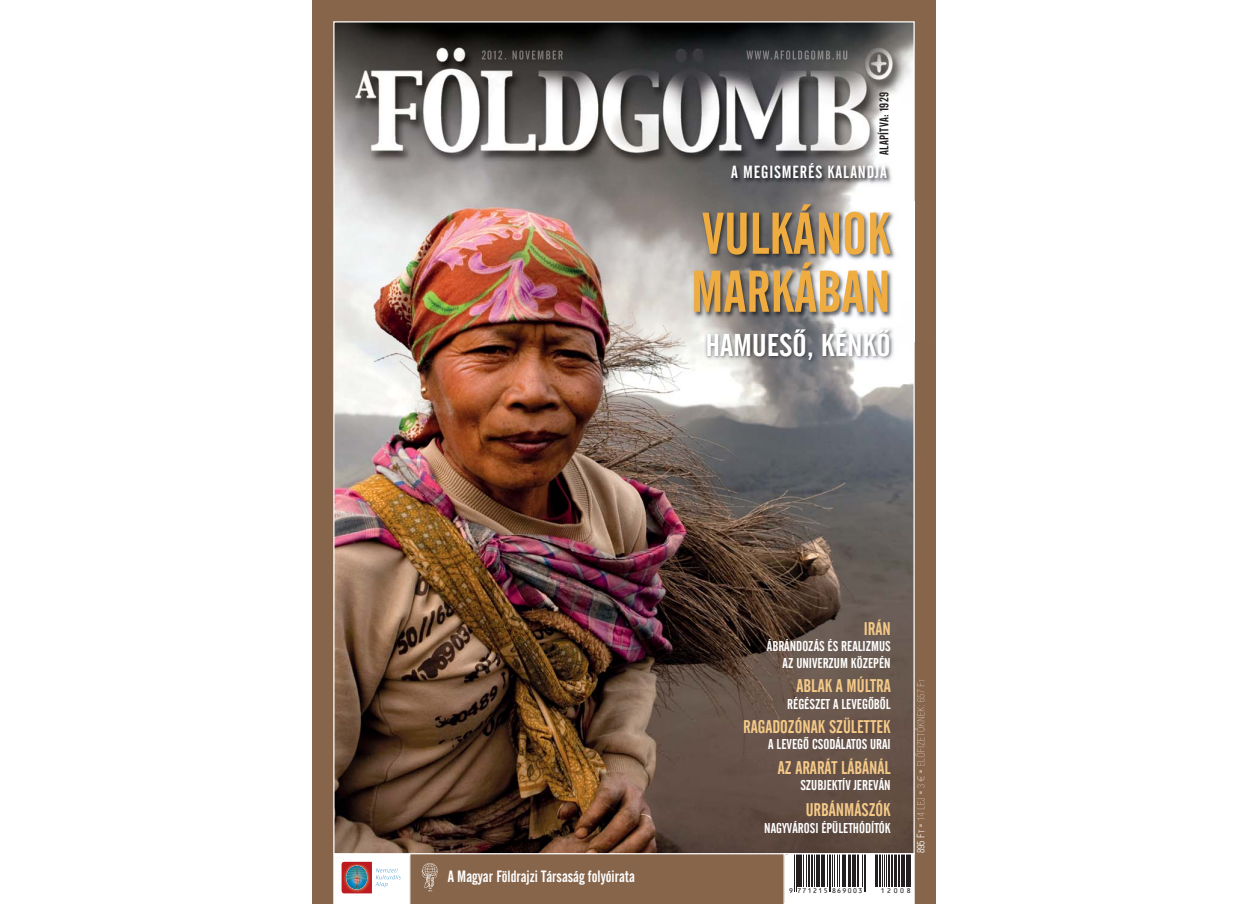
<style>
.page{position:relative;width:1248px;height:904px;background:#fff}
.page>*{position:absolute;margin:0;border:0;box-sizing:border-box;transform-origin:0 0}
.t1{font:58.25px/58px "Alternate Gothic 2 HU Normal";color:#efac41}
.t2{font:31.25px "Alternate Gothic 2 HU Normal";color:#fff;scale:1.08 1}
.t3{font:18.25px "Alternate Gothic 2 HU Normal";color:#f5ca88}
.t4{font:17.5px "Alternate Gothic 2 HU Normal";letter-spacing:.05em;color:#fff}
.t5{font:16.25px "Alternate Gothic 2 HU Normal";color:#fff}
.t6{font:14.12px/16.1px "Alternate Gothic 2 HU Normal";color:#fff;text-align:right}
.t7{font:12.5px "Alternate Gothic 2 HU Normal";letter-spacing:.025em;color:#231f20}
.t8{font:10px "Switzerland Cond Light H";color:#fff}
.t9{font:7.62px "OCRB10 Pitch BT";letter-spacing:.095em;color:#231f20}
.s1{font-size:7.5px}
</style>
<div class="page">
<div style="left:312px;top:0;width:623px;height:903px;background:#86654b"></div>
<img style="left:335px;top:23px;width:577px;height:829px">
<svg style="left:783px;top:853px;width:131px;height:50px;background:#afaeae"></svg>
<img style="left:421px;top:863px;width:17px;height:29px">
<img style="left:357px;top:158px;width:544px;height:36px">
<svg style="left:482px;top:50px;width:4px;height:9px"></svg>
<img style="left:487px;top:50px;width:75px;height:10px">
<img style="left:746px;top:50px;width:69px;height:10px">
<svg style="left:915px;top:679px;width:9px;height:148px"></svg>
<svg style="left:333px;top:854px;width:77px;height:49px;background:#f3e1e2"></svg>
<img style="left:345px;top:865px;width:23px;height:25px">
<img style="left:346px;top:865px;width:21px;height:24px;border-radius:50%">
<img style="left:640px;top:202px;width:275px;height:140px">
<img style="left:672px;top:324px;width:236px;height:59px">
<p class="t7" style="left:879px;top:155px;width:65px;rotate:-90deg">ALAPÍTVA: 1929</p>
<p class="t4" style="left:731px;top:166px;width:157px">A MEGISMERÉS KALANDJA</p>
<h1 class="t1" style="left:690px;top:209px;width:201px">VULKÁNOK<br>MARKÁBAN</h1>
<h2 class="t2" style="left:705px;top:334px;width:173px">HAMUESÔ, KÉNKÔ</h2>
<p class="t5" style="left:447px;top:870px;width:189px">A Magyar Földrajzi Társaság folyóirata</p>
<p class="t3" style="left:863px;top:622px;width:28px">IRÁN</p>
<p class="t6" style="left:766px;top:639px;width:125px">ÁBRÁNDOZÁS ÉS REALIZMUS<br>AZ UNIVERZUM KÖZEPÉN</p>
<p class="t3" style="left:796px;top:679px;width:96px">ABLAK A MÚLTRA</p>
<p class="t6" style="left:787px;top:696px;width:105px">RÉGÉSZET A LEVEGÔBÔL</p>
<p class="t3" style="left:743px;top:720px;width:149px">RAGADOZÓNAK SZÜLETTEK</p>
<p class="t6" style="left:768px;top:737px;width:124px">A LEVEGÔ CSODÁLATOS URAI</p>
<p class="t3" style="left:777px;top:761px;width:114px">AZ ARARÁT LÁBÁNÁL</p>
<p class="t6" style="left:800px;top:778px;width:92px">SZUBJEKTÍV JEREVÁN</p>
<p class="t3" style="left:805px;top:803px;width:86px">URBÁNMÁSZÓK</p>
<p class="t6" style="left:764px;top:820px;width:128px">NAGYVÁROSI ÉPÜLETHÓDÍTÓK</p>
<p class="t8" style="left:916px;top:853px;width:25px;rotate:-90deg">895 F<span class="s1">T</span></p>
<p class="t9" style="left:788px;top:885px;width:75px">9 771215 869003</p>
<p class="t9" style="left:880px;top:885px;width:32px">12008</p>
</div>
